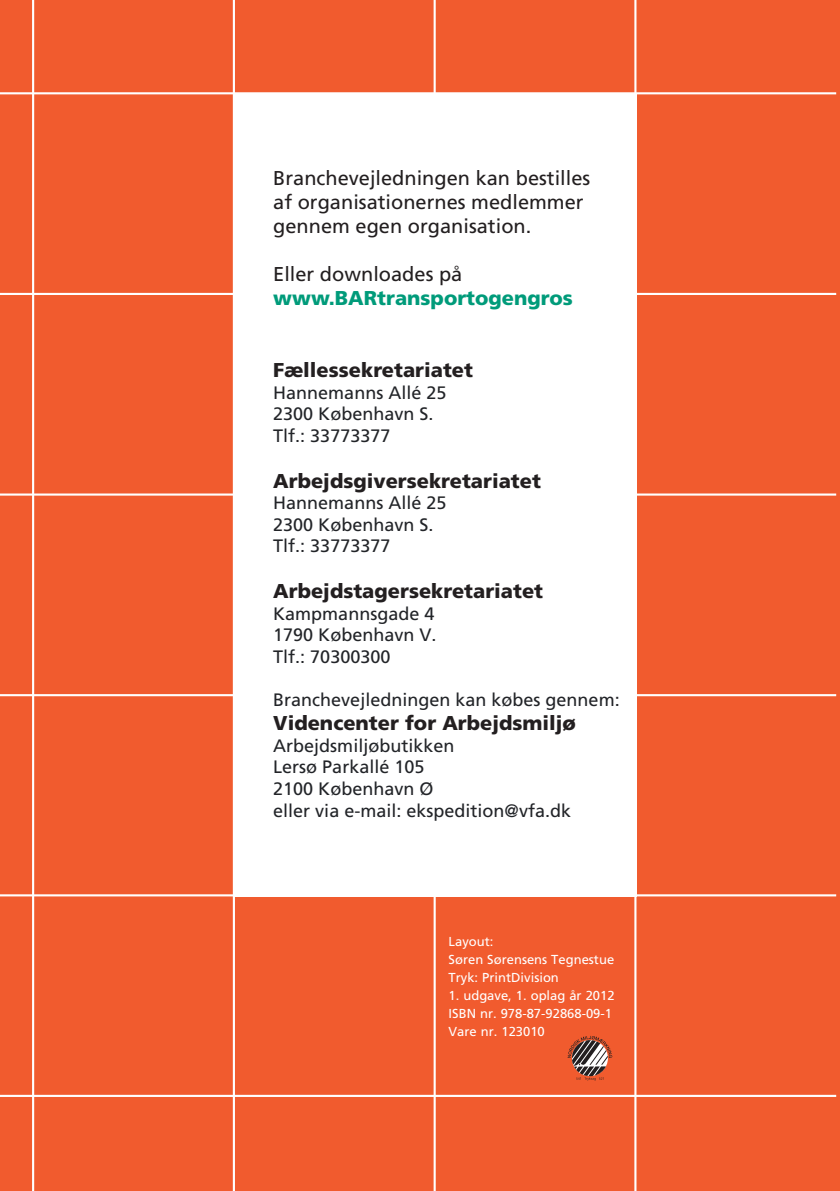
<style>
.page{position:relative;width:840px;height:1191px;background:#fff}
.page>*{position:absolute;margin:0;border:0;box-sizing:border-box;transform-origin:0 0}
.t1{font:20px/24px "Frutiger LT Std";color:#231f20}
.t2{font:900 20px "Frutiger LT Std";color:#231f20}
.t3{font:900 20px "Frutiger LT Std";color:#009b7a}
.t4{font:18px/21.6px "Frutiger LT Std";color:#222428}
.t5{font:13px/18px "Frutiger LT Std";color:#fff}
</style>
<div class="page">
<div style="left:0;top:0;width:839px;height:1191px;background:#f15b2e"></div>
<hr style="left:433px;top:0;width:2px;height:1191px;background:#fff">
<hr style="left:634px;top:0;width:2px;height:1191px;background:#fff">
<hr style="left:0;top:493px;width:835px;height:2px;background:#fff">
<hr style="left:0;top:694px;width:835px;height:2px;background:#fff">
<hr style="left:0;top:894px;width:835px;height:2px;background:#fff">
<hr style="left:0;top:1094px;width:835px;height:3px;background:#fff">
<hr style="left:32px;top:0;width:2px;height:1191px;background:#fff">
<hr style="left:233px;top:0;width:2px;height:1191px;background:#fff">
<hr style="left:0;top:92px;width:835px;height:2px;background:#fff">
<hr style="left:0;top:293px;width:835px;height:2px;background:#fff">
<svg style="left:567px;top:1035px;width:45px;height:45px"></svg>
<div style="left:233px;top:94px;width:403px;height:802px;background:#fff"></div>
<p class="t1" style="left:273px;top:166px;width:318px">B ranchevejledningen kan bestilles af organisationernes medlemmer gennem egen organisation.</p>
<p class="t1" style="left:273px;top:262px;width:190px">E ller downloades på</p>
<p class="t3" style="left:273px;top:286px;width:301px">www.BARtransportogengros</p>
<p class="t2" style="left:273px;top:358px;width:201px">Fællessekretariatet</p>
<p class="t4" style="left:273px;top:382px;width:175px">Hannemanns Allé 25<br>2300 København S.<br>Tlf.: 33773377</p>
<p class="t2" style="left:273px;top:468px;width:269px">Arbejdsgiversekretariatet</p>
<p class="t4" style="left:273px;top:492px;width:175px">Hannemanns Allé 25<br>2300 København S.<br>Tlf.: 33773377</p>
<p class="t2" style="left:273px;top:579px;width:271px">Arbejdstagersekretariatet</p>
<p class="t4" style="left:273px;top:603px;width:165px;text-align:justify">Kampmannsgade 4<br>1790 København V.<br>Tlf.: 70300300</p>
<p class="t4" style="left:273px;top:689px;width:348px">Branchevejledningen kan købes gennem:</p>
<p class="t2" style="left:273px;top:711px;width:304px">Videncenter for Arbejdsmiljø</p>
<p class="t4" style="left:273px;top:735px;width:299px">Arbejdsmiljøbutikken<br>Lersø Parkallé 105<br>2100 København Ø<br>eller via e-mail: ekspedition@vfa.dk</p>
<p class="t5" style="left:448px;top:932px;width:167px">Layout:<br>Søren Sørensens Tegnestue<br>Tryk: PrintDivision</p>
<p class="t5" style="left:448px;top:986px;width:167px">1. udgave, 1. oplag år 2012<br>ISBN</p>
<p class="t5" style="left:448px;top:1004px;width:165px;text-indent:31px">nr. 978-87-92868-09-1<br>Vare nr. 123010</p>
</div>
